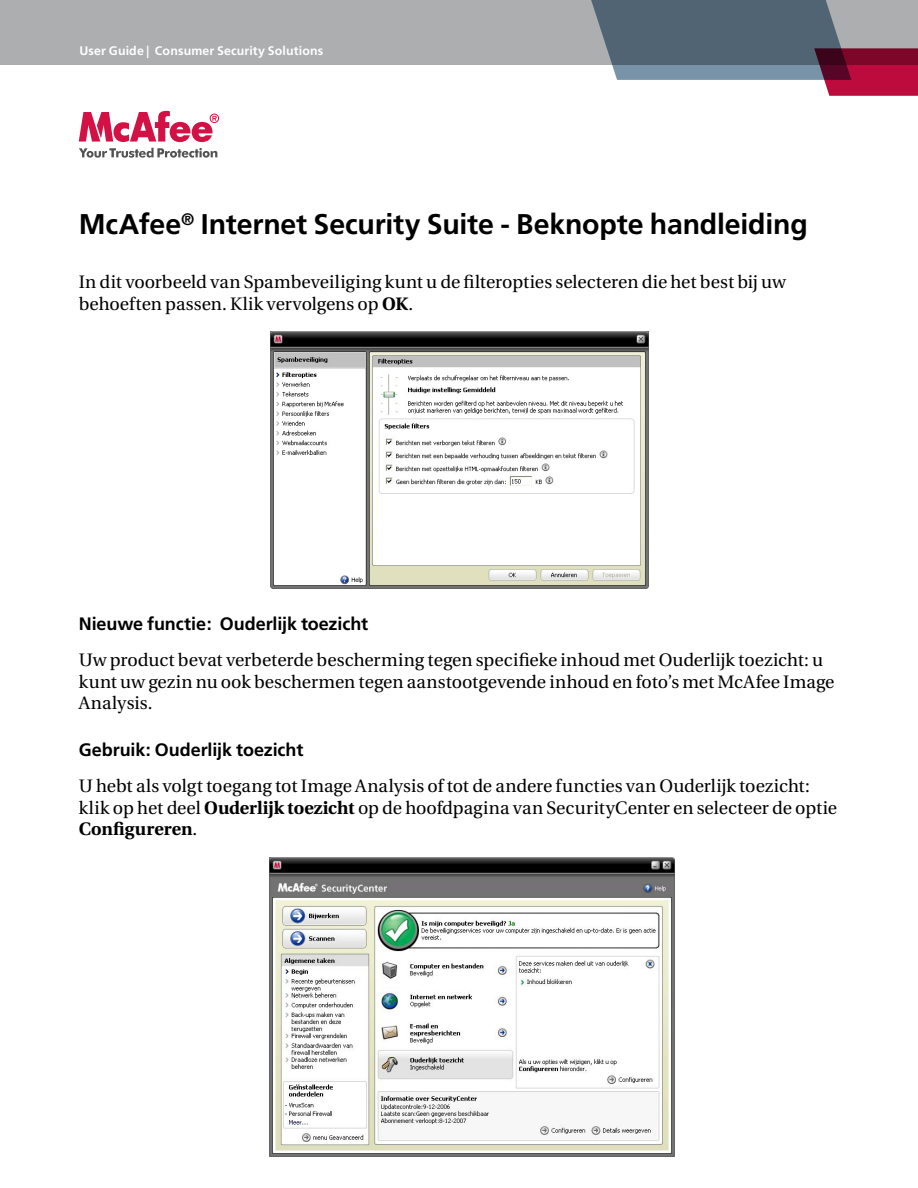
<style>
.page{position:relative;width:918px;height:1188px;background:#fff}
.page>*{position:absolute;margin:0;border:0;box-sizing:border-box;transform-origin:0 0}
.t1{font:700 28.5px "Frutiger";letter-spacing:-.005em;color:#000}
.t2{font:18px/21.6px "Utopia";color:#000}
.t3{font:700 18px "Frutiger";letter-spacing:-.005em;color:#000}
.t4{font:700 12.3px "Frutiger";letter-spacing:.015em;color:#fff}
.s1{font-weight:700}
</style>
<div class="page">
<div style="left:0;top:0;width:918px;height:65px;background:#acaeb0"></div>
<svg style="left:591px;top:0;width:327px;height:96px"></svg>
<svg style="left:79px;top:111px;width:140px;height:31px"></svg>
<svg style="left:79px;top:148px;width:138px;height:10px"></svg>
<img style="left:271px;top:331px;width:378px;height:258px">
<img style="left:270px;top:857px;width:405px;height:300px">
<p class="t4" style="left:79px;top:43px;width:245px">User Guide | Consumer Security Solutions</p>
<h1 class="t1" style="left:79px;top:207px;width:731px">McAfee<sup>®</sup> Internet Security Suite - Beknopte handleiding</h1>
<p class="t2" style="left:79px;top:271px;width:709px">In dit voorbeeld van Spambeveiliging kunt u de filteropties selecteren die het best bij uw behoeften passen. Klik vervolgens op <span class="s1">OK</span>.</p>
<p class="t3" style="left:79px;top:613px;width:291px">Nieuwe functie: Ouderlijk toezicht</p>
<p class="t2" style="left:79px;top:649px;width:757px">Uw product bevat verbeterde bescherming tegen specifieke inhoud met Ouderlijk toezicht: u kunt uw gezin nu ook beschermen tegen aanstootgevende inhoud en foto’s met McAfee Image<br>Analysis.</p>
<p class="t3" style="left:79px;top:739px;width:226px">Gebruik: Ouderlijk toezicht</p>
<p class="t2" style="left:79px;top:775px;width:760px">U hebt als volgt toegang tot Image Analysis of tot de andere functies van Ouderlijk toezicht: klik op het deel <span class="s1">Ouderlijk toezicht</span> op de hoofdpagina van SecurityCenter en selecteer de optie<br><span class="s1">Configureren</span>.</p>
</div>
